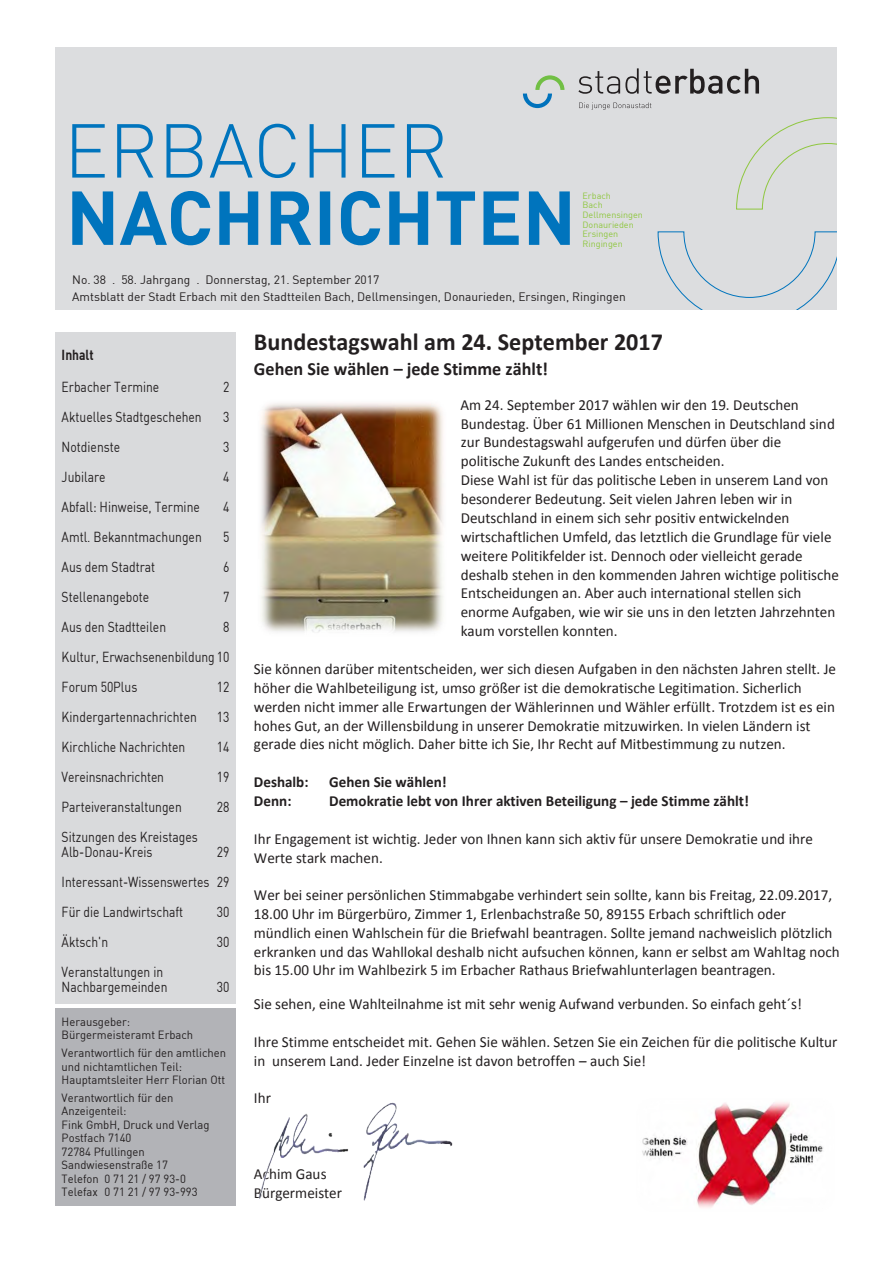
<style>
.page{position:relative;width:893px;height:1263px;background:#fff}
.page>*{position:absolute;margin:0;border:0;box-sizing:border-box;transform-origin:0 0}
.t1{font:700 24.6px "Calibri";color:#231f20}
.t2{font:700 18.6px "Calibri";color:#231f20}
.t3{font:15.45px/18.9px "Calibri";color:#231f20}
.t4{font:700 15.45px "Calibri";color:#231f20}
.t5{font:14.25px/30px "DIN";color:#231f20;text-align:justify;scale:.85 1}
.t6{font:700 14.25px "DIN";color:#231f20;scale:.85 1}
.t7{font:12px/16.6px "DIN";color:#231f20}
.t8{font:11.7px/13.5px "DIN";color:#231f20;scale:.96 1}
.t9{font:8.85px/9.6px "DIN";color:#8fc73f}
</style>
<div class="page">
<div style="left:55px;top:47px;width:783px;height:263px;background:#dcdddf"></div>
<svg style="left:523px;top:75px;width:41px;height:33px"></svg>
<svg style="left:579px;top:103px;width:72px;height:7px"></svg>
<svg style="left:578px;top:68px;width:181px;height:26px"></svg>
<svg style="left:72px;top:191px;width:498px;height:54px"></svg>
<svg style="left:72px;top:124px;width:371px;height:54px"></svg>
<svg style="left:657px;top:231px;width:181px;height:79px"></svg>
<svg style="left:736px;top:117px;width:102px;height:93px"></svg>
<div style="left:55px;top:1008px;width:181px;height:197px;background:#b2b3b7"></div>
<div style="left:55px;top:332px;width:181px;height:671px;background:#d9dadc"></div>
<img style="left:642px;top:1102px;width:181px;height:106px">
<img style="left:259px;top:1102px;width:194px;height:98px">
<img style="left:261px;top:403px;width:182px;height:230px">
<p class="t9" style="left:583px;top:191px;width:62px">Erbach<br>Bach<br>Dellmensingen<br>Donaurieden<br>Ersingen<br>Ringingen</p>
<p class="t7" style="left:72px;top:271px;width:555px">No. 38 . 58. Jahrgang . Donnerstag, 21. September 2017<br>Amtsblatt der Stadt Erbach mit den Stadtteilen Bach, Dellmensingen, Donaurieden, Ersingen, Ringingen</p>
<h1 class="t1" style="left:254px;top:322px;width:410px">Bundestagswahl am 24. September 2017</h1>
<p class="t2" style="left:254px;top:353px;width:296px">Gehen Sie wählen – jede Stimme zählt!</p>
<p class="t3" style="left:460px;top:391px;width:380px">Am 24. September 2017 wählen wir den 19. Deutschen Bundestag. Über 61 Millionen Menschen in Deutschland sind zur Bundestagswahl aufgerufen und dürfen über die politische Zukunft des Landes entscheiden.<br>Diese Wahl ist für das politische Leben in unserem Land von besonderer Bedeutung. Seit vielen Jahren leben wir in Deutschland in einem sich sehr positiv entwickelnden wirtschaftlichen Umfeld, das letztlich die Grundlage für viele weitere Politikfelder ist. Dennoch oder vielleicht gerade deshalb stehen in den kommenden Jahren wichtige politische Entscheidungen an. Aber auch international stellen sich enorme Aufgaben, wie wir sie uns in den letzten Jahrzehnten kaum vorstellen konnten.</p>
<p class="t3" style="left:254px;top:655px;width:584px">Sie können darüber mitentscheiden, wer sich diesen Aufgaben in den nächsten Jahren stellt. Je höher die Wahlbeteiligung ist, umso größer ist die demokratische Legitimation. Sicherlich werden nicht immer alle Erwartungen der Wählerinnen und Wähler erfüllt. Trotzdem ist es ein hohes Gut, an der Willensbildung in unserer Demokratie mitzuwirken. In vielen Ländern ist gerade dies nicht möglich. Daher bitte ich Sie, Ihr Recht auf Mitbestimmung zu nutzen.</p>
<p class="t4" style="left:254px;top:768px;width:56px">Deshalb:</p>
<p class="t4" style="left:329px;top:768px;width:119px">Gehen Sie wählen!</p>
<p class="t4" style="left:254px;top:786px;width:39px">Denn:</p>
<p class="t4" style="left:329px;top:786px;width:421px">Demokratie lebt von Ihrer aktiven Beteiligung – jede Stimme zählt!</p>
<p class="t3" style="left:254px;top:825px;width:560px">Ihr Engagement ist wichtig. Jeder von Ihnen kann sich aktiv für unsere Demokratie und ihre<br>Werte stark machen.</p>
<p class="t3" style="left:254px;top:881px;width:587px">Wer bei seiner persönlichen Stimmabgabe verhindert sein sollte, kann bis Freitag, 22.09.2017, 18.00 Uhr im Bürgerbüro, Zimmer 1, Erlenbachstraße 50, 89155 Erbach schriftlich oder mündlich einen Wahlschein für die Briefwahl beantragen. Sollte jemand nachweislich plötzlich erkranken und das Wahllokal deshalb nicht aufsuchen können, kann er selbst am Wahltag noch</p>
<p class="t3" style="left:254px;top:960px;width:523px">bis 15.00 Uhr im Wahlbezirk 5 im Erbacher Rathaus Briefwahlunterlagen beantragen.</p>
<p class="t3" style="left:254px;top:994px;width:549px">Sie sehen, eine Wahlteilnahme ist mit sehr wenig Aufwand verbunden. So einfach geht´s!</p>
<p class="t3" style="left:254px;top:1032px;width:585px">Ihre Stimme entscheidet mit. Gehen Sie wählen. Setzen Sie ein Zeichen für die politische Kultur in unserem Land. Jeder Einzelne ist davon betroffen – auch Sie!</p>
<p class="t3" style="left:254px;top:1089px;width:19px">Ihr</p>
<h1 class="t1" style="left:254px;top:327px;width:410px">Bundestagswahl am 24. September 2017</h1>
<p class="t2" style="left:254px;top:357px;width:296px">Gehen Sie wählen – jede Stimme zählt!</p>
<p class="t3" style="left:460px;top:395px;width:380px">Am 24. September 2017 wählen wir den 19. Deutschen Bundestag. Über 61 Millionen Menschen in Deutschland sind zur Bundestagswahl aufgerufen und dürfen über die politische Zukunft des Landes entscheiden.<br>Diese Wahl ist für das politische Leben in unserem Land von besonderer Bedeutung. Seit vielen Jahren leben wir in Deutschland in einem sich sehr positiv entwickelnden wirtschaftlichen Umfeld, das letztlich die Grundlage für viele weitere Politikfelder ist. Dennoch oder vielleicht gerade deshalb stehen in den kommenden Jahren wichtige politische Entscheidungen an. Aber auch international stellen sich enorme Aufgaben, wie wir sie uns in den letzten Jahrzehnten kaum vorstellen konnten.</p>
<p class="t3" style="left:254px;top:659px;width:584px">Sie können darüber mitentscheiden, wer sich diesen Aufgaben in den nächsten Jahren stellt. Je höher die Wahlbeteiligung ist, umso größer ist die demokratische Legitimation. Sicherlich werden nicht immer alle Erwartungen der Wählerinnen und Wähler erfüllt. Trotzdem ist es ein hohes Gut, an der Willensbildung in unserer Demokratie mitzuwirken. In vielen Ländern ist gerade dies nicht möglich. Daher bitte ich Sie, Ihr Recht auf Mitbestimmung zu nutzen.</p>
<p class="t4" style="left:254px;top:772px;width:56px">Deshalb:</p>
<p class="t4" style="left:329px;top:772px;width:119px">Gehen Sie wählen!</p>
<p class="t4" style="left:254px;top:791px;width:39px">Denn:</p>
<p class="t4" style="left:329px;top:791px;width:421px">Demokratie lebt von Ihrer aktiven Beteiligung – jede Stimme zählt!</p>
<p class="t3" style="left:254px;top:829px;width:560px">Ihr Engagement ist wichtig. Jeder von Ihnen kann sich aktiv für unsere Demokratie und ihre<br>Werte stark machen.</p>
<p class="t3" style="left:254px;top:886px;width:587px">Wer bei seiner persönlichen Stimmabgabe verhindert sein sollte, kann bis Freitag, 22.09.2017, 18.00 Uhr im Bürgerbüro, Zimmer 1, Erlenbachstraße 50, 89155 Erbach schriftlich oder mündlich einen Wahlschein für die Briefwahl beantragen. Sollte jemand nachweislich plötzlich erkranken und das Wahllokal deshalb nicht aufsuchen können, kann er selbst am Wahltag noch</p>
<p class="t3" style="left:254px;top:964px;width:523px">bis 15.00 Uhr im Wahlbezirk 5 im Erbacher Rathaus Briefwahlunterlagen beantragen.</p>
<p class="t3" style="left:254px;top:999px;width:549px">Sie sehen, eine Wahlteilnahme ist mit sehr wenig Aufwand verbunden. So einfach geht´s!</p>
<p class="t3" style="left:254px;top:1037px;width:585px">Ihre Stimme entscheidet mit. Gehen Sie wählen. Setzen Sie ein Zeichen für die politische Kultur in unserem Land. Jeder Einzelne ist davon betroffen – auch Sie!</p>
<p class="t3" style="left:254px;top:1093px;width:19px">Ihr</p>
<p class="t6" style="left:62px;top:345px;width:39px">Inhalt</p>
<p class="t5" style="left:62px;top:372px;width:116px">Erbacher Termine</p>
<p class="t5" style="left:223px;top:372px;width:9px">2</p>
<p class="t5" style="left:62px;top:402px;width:166px">Aktuelles Stadtgeschehen</p>
<p class="t5" style="left:223px;top:402px;width:9px">3</p>
<p class="t5" style="left:62px;top:432px;width:70px">Notdienste</p>
<p class="t5" style="left:223px;top:432px;width:9px">3</p>
<p class="t5" style="left:62px;top:462px;width:53px">Jubilare</p>
<p class="t5" style="left:223px;top:462px;width:9px">4</p>
<p class="t5" style="left:62px;top:492px;width:164px">Abfall: Hinweise, Termine</p>
<p class="t5" style="left:223px;top:492px;width:9px">4</p>
<p class="t5" style="left:62px;top:522px;width:166px">Amtl. Bekanntmachungen</p>
<p class="t5" style="left:223px;top:522px;width:9px">5</p>
<p class="t5" style="left:62px;top:552px;width:112px">Aus dem Stadtrat</p>
<p class="t5" style="left:223px;top:552px;width:9px">6</p>
<p class="t5" style="left:62px;top:582px;width:105px">Stellenangebote</p>
<p class="t5" style="left:223px;top:582px;width:9px">7</p>
<p class="t5" style="left:62px;top:612px;width:124px">Aus den Stadtteilen</p>
<p class="t5" style="left:62px;top:612px;width:199px;text-indent:162px">8<br>Kultur, Erwachsenenbildung 10<br>Forum 50Plus</p>
<p class="t5" style="left:217px;top:672px;width:16px">12</p>
<p class="t5" style="left:62px;top:702px;width:161px">Kindergartennachrichten</p>
<p class="t5" style="left:217px;top:702px;width:16px">13</p>
<p class="t5" style="left:62px;top:732px;width:147px">Kirchliche Nachrichten</p>
<p class="t5" style="left:217px;top:732px;width:16px">14</p>
<p class="t5" style="left:62px;top:762px;width:122px">Vereinsnachrichten</p>
<p class="t5" style="left:217px;top:762px;width:16px">19</p>
<p class="t5" style="left:62px;top:792px;width:143px">Parteiveranstaltungen</p>
<p class="t5" style="left:217px;top:792px;width:16px">28</p>
<p class="t5" style="left:62px;top:829px;width:162px;line-height:15px">Sitzungen des Kreistages<br>Alb-Donau-Kreis</p>
<p class="t5" style="left:62px;top:837px;width:199px;text-indent:155px">29<br>Interessant-Wissenswertes 29<br>Für die Landwirtschaft</p>
<p class="t5" style="left:217px;top:897px;width:16px">30</p>
<p class="t5" style="left:62px;top:927px;width:56px">Äktsch'n</p>
<p class="t5" style="left:217px;top:927px;width:16px">30</p>
<p class="t5" style="left:62px;top:964px;width:126px;line-height:15px">Veranstaltungen in<br>Nachbargemeinden</p>
<p class="t5" style="left:217px;top:972px;width:16px">30</p>
<p class="t8" style="left:62px;top:1015px;width:139px">Herausgeber:<br>Bürgermeisteramt Erbach</p>
<p class="t8" style="left:62px;top:1046px;width:173px">Verantwortlich für den amtlichen und nichtamtlichen Teil:<br>Hauptamtsleiter Herr Florian Ott</p>
<p class="t8" style="left:62px;top:1091px;width:156px">Verantwortlich für den<br>Anzeigenteil:<br>Fink GmbH, Druck und Verlag<br>Postfach 7140<br>72784 Pfullingen<br>Sandwiesenstraße 17<br>Telefon 0 71 21 / 97 93-0<br>Telefax 0 71 21 / 97 93-993</p>
<p class="t3" style="left:254px;top:1164px;width:90px">Achim Gaus<br>Bürgermeister</p>
<p class="t3" style="left:254px;top:1169px;width:90px">Achim Gaus<br>Bürgermeister</p>
</div>
